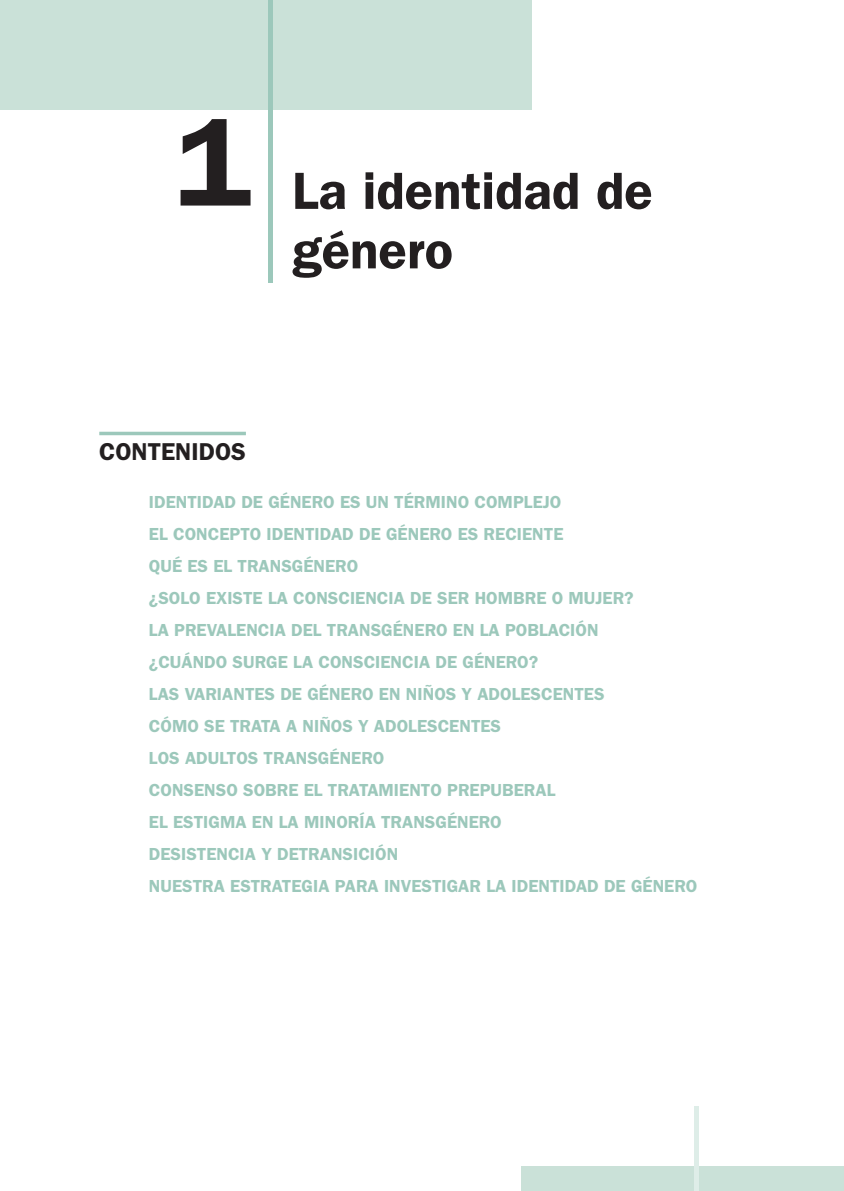
<style>
.page{position:relative;width:844px;height:1191px;background:#fff}
.page>*{position:absolute;margin:0;border:0;box-sizing:border-box;transform-origin:0 0}
.t1{font:600 126px "ITC Franklin Gothic Std";color:#231f20}
.t2{font:600 52.5px/59.5px "ITC Franklin Gothic Std";color:#231f20}
.t3{font:600 24.5px "ITC Franklin Gothic Std";color:#231f20}
.t4{font:600 17.5px/32px "ITC Franklin Gothic Std";color:#9cc8bb}
</style>
<div class="page">
<div style="left:0;top:0;width:531px;height:109px;background:#cae1d8"></div>
<div style="left:268px;top:0;width:5px;height:282px;background:#9cc8bb"></div>
<div style="left:521px;top:1166px;width:322px;height:25px;background:#cae1d8"></div>
<div style="left:693px;top:1106px;width:5px;height:85px;background:#deede8"></div>
<hr style="left:99px;top:432px;width:147px;height:3px;background:#9cc8bb">
<h1 class="t1" style="left:176px;top:88px;width:77px">1</h1>
<h2 class="t2" style="left:292px;top:161px;width:362px">La identidad de género</h2>
<h3 class="t3" style="left:99px;top:437px;width:148px">CONTENIDOS</h3>
<p class="t4" style="left:149px;top:486px;width:550px">IDENTIDAD DE GÉNERO ES UN TÉRMINO COMPLEJO<br>EL CONCEPTO IDENTIDAD DE GÉNERO ES RECIENTE<br>QUÉ ES EL TRANSGÉNERO<br>¿SOLO EXISTE LA CONSCIENCIA DE SER HOMBRE O MUJER?<br>LA PREVALENCIA DEL TRANSGÉNERO EN LA POBLACIÓN<br>¿CUÁNDO SURGE LA CONSCIENCIA DE GÉNERO?<br>LAS VARIANTES DE GÉNERO EN NIÑOS Y ADOLESCENTES<br>CÓMO SE TRATA A NIÑOS Y ADOLESCENTES<br>LOS ADULTOS TRANSGÉNERO<br>CONSENSO SOBRE EL TRATAMIENTO PREPUBERAL<br>EL ESTIGMA EN LA MINORÍA TRANSGÉNERO<br>DESISTENCIA Y DETRANSICIÓN<br>NUESTRA ESTRATEGIA PARA INVESTIGAR LA IDENTIDAD DE GÉNERO</p>
</div>
